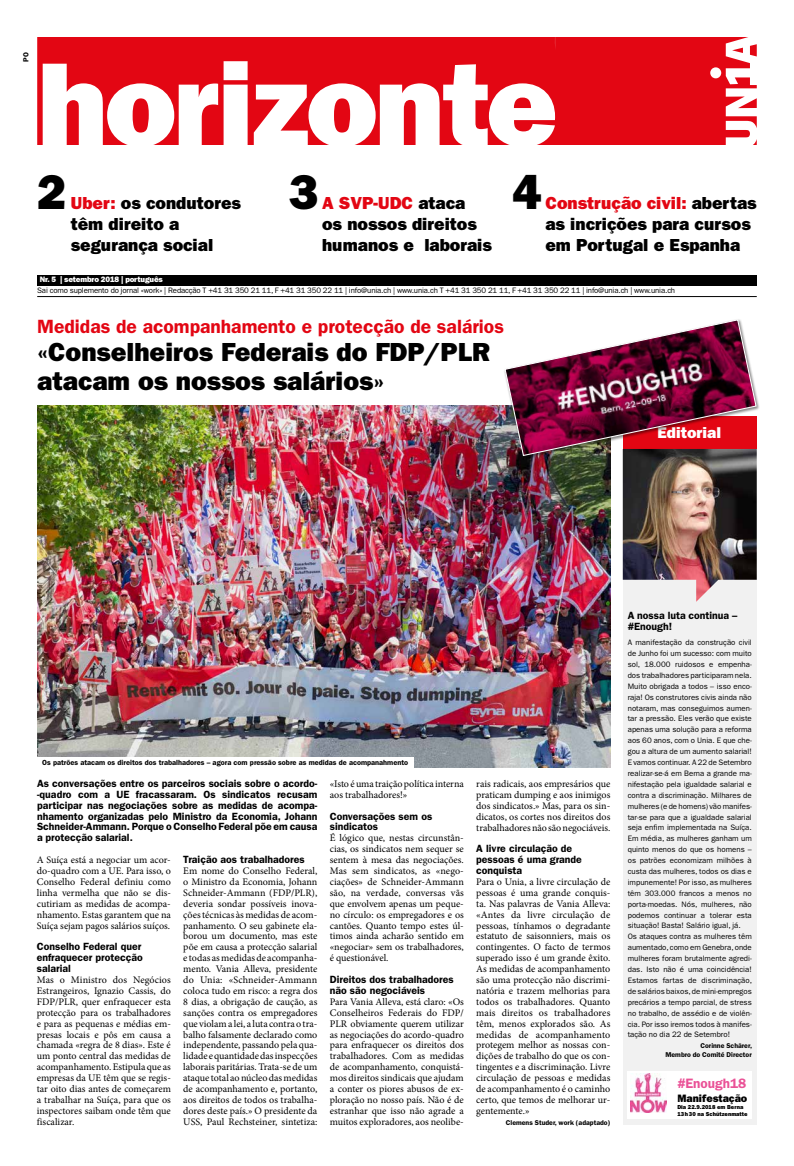
<style>
.page{position:relative;width:794px;height:1166px;background:#fff}
.page>*{position:absolute;margin:0;border:0;box-sizing:border-box;transform-origin:0 0}
.t1{font:800 49px "Franklin Gothic LT Pro";color:#000}
.t2{font:800 26.25px/28.9px "Franklin Gothic LT Pro";color:#000}
.t3{font:19.25px "Franklin Gothic LT Pro Dm";color:#e30613}
.t4{font:800 17.5px/21px "Franklin Gothic LT Pro";color:#000}
.t5{font:800 15.75px "Franklin Gothic LT Pro";color:#fff}
.t6{font:13.65px "Franklin Gothic LT Pro Dm";color:#ea5297}
.t7{font:800 10.76px "Franklin Gothic LT Pro";color:#000}
.t8{font:10.5px/10.9px "Franklin Gothic LT Pro Dm";color:#000}
.t9{font:10.06px/10.9px "Minion Pro";color:#000;text-align:justify}
.t10{font:7.88px/10.8px "Franklin Gothic LT Pro";color:#000}
.t11{font:7.88px "Franklin Gothic LT Pro";letter-spacing:-.02em;color:#000}
.t12{font:800 7.88px "Franklin Gothic LT Pro";letter-spacing:-.02em;color:#fff}
.t13{font:7.44px "Franklin Gothic LT Pro Dm";color:#000}
.t14{font:7px/8.8px "Franklin Gothic LT Pro Dm";color:#000;text-align:right}
.t15{font:800 5.77px/7px "Franklin Gothic LT Pro";color:#000}
.s1{color:#e30613}
</style>
<div class="page">
<svg style="left:37px;top:37px;width:719px;height:107px;fill:#e30613"></svg>
<svg style="left:752px;top:139px;width:4px;height:5px"></svg>
<svg style="left:750px;top:44px;width:6px;height:12px"></svg>
<svg style="left:732px;top:48px;width:11px;height:5px"></svg>
<svg style="left:514px;top:98px;width:17px;height:10px"></svg>
<svg style="left:133px;top:98px;width:16px;height:35px"></svg>
<svg style="left:334px;top:98px;width:16px;height:35px"></svg>
<hr style="left:37px;top:296px;width:719px;height:1px;background:#000">
<div style="left:37px;top:275px;width:719px;height:11px;background:#000"></div>
<div style="left:623px;top:579px;width:133px;height:545px;background:#f1f1f1"></div>
<img style="left:37px;top:406px;width:573px;height:361px">
<div style="left:37px;top:757px;width:376px;height:11px;background:#fff"></div>
<div style="left:503px;top:318px;width:257px;height:142px;background:#000;opacity:.5"></div>
<img style="left:504px;top:319px;width:253px;height:138px">
<img style="left:623px;top:449px;width:133px;height:153px">
<div style="left:628px;top:1071px;width:124px;height:48px;background:#fff"></div>
<img style="left:630px;top:1073px;width:36px;height:39px">
<p class="t13" style="left:22px;top:62px;width:11px;rotate:-90deg">PO</p>
<h1 class="t1" style="left:37px;top:164px;width:31px">2</h1>
<h3 class="t4" style="left:71px;top:193px;width:172px"><span class="s1">Uber:</span> os condutores têm direito a segurança social</h3>
<h1 class="t1" style="left:289px;top:164px;width:31px">3</h1>
<h3 class="t4" style="left:322px;top:193px;width:171px"><span class="s1">A SVP-UDC</span> ataca<br>os nossos direitos humanos e laborais</h3>
<h1 class="t1" style="left:512px;top:164px;width:31px">4</h1>
<h3 class="t4" style="left:545px;top:193px;width:213px"><span class="s1">Construção civil:</span> abertas as incrições para cursos em Portugal e Espanha</h3>
<p class="t12" style="left:40px;top:275px;width:125px">Nr. 5 | setembro 2018 | português</p>
<p class="t11" style="left:37px;top:286px;width:639px">Sai como suplemento do jornal «work» | Redacção T +41 31 350 21 11, F +41 31 350 22 11 | info@unia.ch | www.unia.ch T +41 31 350 21 11, F +41 31 350 22 11 | info@unia.ch | www.unia.ch</p>
<h3 class="t3" style="left:37px;top:315px;width:468px">Medidas de acompanhamento e protecção de salários</h3>
<h2 class="t2" style="left:37px;top:338px;width:454px">«Conselheiros Federais do FDP/PLR atacam os nossos salários»</h2>
<h3 class="t5" style="left:657px;top:423px;width:65px">Editorial</h3>
<p class="t13" style="left:42px;top:758px;width:367px">Os patrões atacam os direitos dos trabalhadores – agora com pressão sobre as medidas de acompanahmento</p>
<p class="t8" style="left:37px;top:778px;width:282px;text-align:justify">As conversações entre os parceiros sociais sobre o acordo--quadro com a UE fracassaram. Os sindicatos recusam participar nas negociações sobre as medidas de acompa&shy;nhamento organizadas pelo Ministro da Economia, Johann Schneider-Ammann. Porque o Conselho Federal põe em causa a protecção salarial.</p>
<p class="t9" style="left:37px;top:854px;width:136px">A Suíça está a negociar um acor&shy;do-quadro com a UE. Para isso, o Conselho Federal definiu como linha vermelha que não se dis&shy;cutiriam as medidas de acompa&shy;nhamento. Estas garantem que na Suíça sejam pagos salários suíços.</p>
<p class="t8" style="left:37px;top:941px;width:108px">Conselho Federal quer enfraquecer protecção salarial</p>
<p class="t9" style="left:37px;top:974px;width:136px">Mas o Ministro dos Negócios Estrangeiros, Ignazio Cassis, do FDP/PLR, quer enfraquecer esta protecção para os trabalhadores e para as pequenas e médias em&shy;presas locais e pôs em causa a chamada «regra de 8 dias». Este é um ponto central das medidas de acompanhamento. Estipula que as empresas da UE têm que se regis&shy;tar oito dias antes de começarem a trabalhar na Suíça, para que os inspectores saibam onde têm que fiscalizar.</p>
<p class="t8" style="left:183px;top:854px;width:123px">Traição aos trabalhadores</p>
<p class="t9" style="left:183px;top:865px;width:136px">Em nome do Conselho Federal, o Ministro da Economia, Johann Schneider-Ammann (FDP/PLR), deveria sondar possíveis inova&shy;ções técnicas às medidas de acom&shy;panhamento. O seu gabinete ela&shy;borou um documento, mas este põe em causa a protecção salarial e todas as medidas de acompanha&shy;mento. Vania Alleva, presidente do Unia: «Schneider-Ammann coloca tudo em risco: a regra dos 8 dias, a obrigação de caução, as sanções contra os empregadores que violam a lei, a luta contra o tra&shy;balho falsamente declarado como independente, passando pela qua&shy;lidade e quantidade das inspecções laborais paritárias. Trata-se de um ataque total ao núcleo das medidas de acompanhamento e, portanto, aos direitos de todos os trabalha&shy;dores deste país.» O presidente da USS, Paul Rechsteiner, sintetiza:</p>
<p class="t9" style="left:330px;top:778px;width:135px">«Isto é uma traição política interna aos trabalhadores!»</p>
<p class="t8" style="left:330px;top:810px;width:104px">Conversações sem os sindicatos</p>
<p class="t9" style="left:330px;top:833px;width:136px">É lógico que, nestas circunstân&shy;cias, os sindicatos nem sequer se sentem à mesa das negociações.<br>Mas sem sindicatos, as «nego&shy;ciações» de Schneider-Ammann são, na verdade, conversas vãs que envolvem apenas um peque&shy;no círculo: os empregadores e os cantões. Quanto tempo estes úl&shy;timos ainda acharão sentido em «negociar» sem os trabalhadores, é questionável.</p>
<p class="t8" style="left:330px;top:974px;width:125px">Direitos dos trabalhadores não são negociáveis</p>
<p class="t9" style="left:330px;top:996px;width:136px">Para Vania Alleva, está claro: «Os Conselheiros Federais do FDP/ PLR obviamente querem utilizar as negociações do acordo-quadro para enfraquecer os direitos dos trabalhadores. Com as medidas de acompanhamento, conquistá&shy;mos direitos sindicais que ajudam a conter os piores abusos de ex&shy;ploração no nosso país. Não é de estranhar que isso não agrade a muitos exploradores, aos neolibe-</p>
<p class="t9" style="left:476px;top:778px;width:136px">rais radicais, aos empresários que praticam dumping e aos inimigos dos sindicatos.» Mas, para os sin&shy;dicatos, os cortes nos direitos dos trabalhadores não são negociáveis.</p>
<p class="t8" style="left:476px;top:843px;width:107px">A livre circulação de pessoas é uma grande conquista</p>
<p class="t9" style="left:476px;top:876px;width:136px">Para o Unia, a livre circulação de pessoas é uma grande conquis&shy;ta. Nas palavras de Vania Alleva: «Antes da livre circulação de pessoas, tínhamos o degradante estatuto de saisonniers, mais os contingentes. O facto de termos superado isso é um grande êxito.<br>As medidas de acompanhamento são uma protecção não discrimi&shy;natória e trazem melhorias para todos os trabalhadores. Quanto mais direitos os trabalhadores têm, menos explorados são. As medidas de acompanhamento protegem melhor as nossas con&shy;dições de trabalho do que os con&shy;tingentes e a discriminação. Livre circulação de pessoas e medidas de acompanhamento é o caminho certo, que temos de melhorar ur&shy;gentemente.»</p>
<p class="t14" style="left:506px;top:1118px;width:106px">Clemens Studer, work (adaptado)</p>
<p class="t8" style="left:628px;top:610px;width:111px">A nossa luta continua – #Enough!</p>
<p class="t10" style="left:628px;top:637px;width:126px">A manifestação da construção civil de Junho foi um sucesso: com muito sol, 18.000 ruidosos e empenha&shy;dos trabalhadores participaram nela.<br>Muito obrigada a todos – isso enco&shy;raja! Os construtores civis ainda não notaram, mas conseguimos aumen&shy;tar a pressão. Eles verão que existe apenas uma solução para a reforma aos 60 anos, com o Unia. E que che&shy;gou a altura de um aumento salarial!<br>E vamos continuar. A 22 de Setembro realizar-se-á em Berna a grande ma&shy;nifestação pela igualdade salarial e contra a discriminação. Milhares de mulheres (e de homens) vão manifes&shy;tar-se para que a igualdade salarial seja enfim implementada na Suíça.<br>Em média, as mulheres ganham um quinto menos do que os homens – os patrões economizam milhões à custa das mulheres, todos os dias e impunemente! Por isso, as mulheres têm 303.000 francos a menos no porta-moedas. Nós, mulheres, não podemos continuar a tolerar esta situação! Basta! Salário igual, já.<br>Os ataques contra as mulheres têm aumentado, como em Genebra, onde mulheres foram brutalmente agredi&shy;das. Isto não é uma coincidência!<br>Estamos fartas de discriminação, de salários baixos, de mini-empregos precários a tempo parcial, de stress no trabalho, de assédio e de violên&shy;cia. Por isso iremos todos à manifes&shy;tação no dia 22 de Setembro!</p>
<p class="t14" style="left:665px;top:1041px;width:88px">Corinne Schärer,<br>Membro do Comité Director</p>
<h3 class="t6" style="left:677px;top:1075px;width:71px">#Enough18</h3>
<p class="t7" style="left:677px;top:1092px;width:71px">Manifestação</p>
<p class="t15" style="left:677px;top:1104px;width:72px">Dia 22.9.2018 em Berna<br>13h30 na Schützenmatte</p>
</div>
